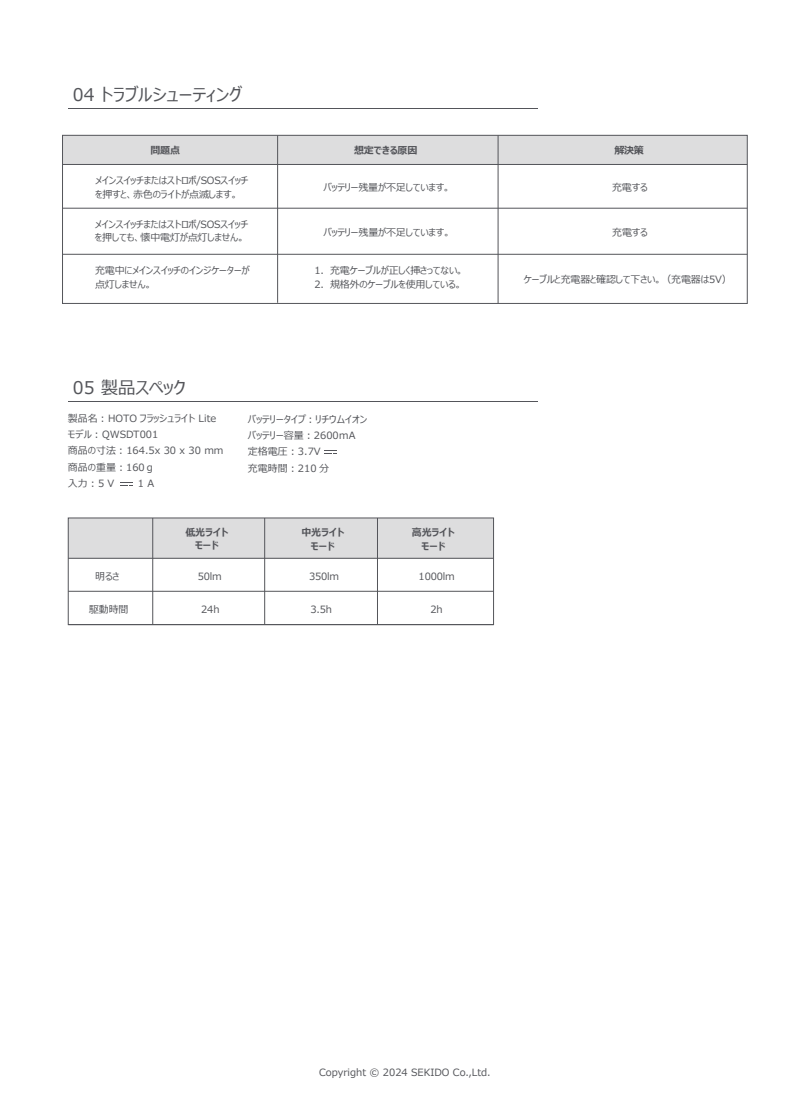
<style>
.page{position:relative;width:805px;height:1113px;background:#fff}
.page>*{position:absolute;margin:0;border:0;box-sizing:border-box;transform-origin:0 0}
.t1{font:17.5px "Meiryo UI";color:#54555a}
.t2{font:10px/13.8px "Meiryo UI";letter-spacing:-.02em;color:#54555a}
.t3{font:10px/16.2px "Meiryo UI";color:#54555a}
.t4{font:700 10px/13.8px "Meiryo UI";letter-spacing:-.02em;color:#54555a;text-align:center}
</style>
<div class="page">
<div style="left:62px;top:135px;width:685px;height:29px;background:#ddddde"></div>
<div style="left:62px;top:135px;width:685px;height:169px;border:1px solid #54555a"></div>
<hr style="left:62px;top:164px;width:685px;height:1px;background:#54555a">
<hr style="left:62px;top:208px;width:685px;height:1px;background:#54555a">
<hr style="left:62px;top:254px;width:685px;height:1px;background:#54555a">
<hr style="left:277px;top:135px;width:1px;height:168px;background:#54555a">
<hr style="left:497px;top:135px;width:1px;height:168px;background:#54555a">
<hr style="left:68px;top:108px;width:469px;height:1px;background:#54555a">
<hr style="left:68px;top:401px;width:469px;height:1px;background:#54555a">
<div style="left:68px;top:518px;width:425px;height:40px;background:#ddddde"></div>
<hr style="left:68px;top:558px;width:425px;height:1px;background:#54555a">
<hr style="left:68px;top:591px;width:425px;height:1px;background:#54555a">
<hr style="left:68px;top:624px;width:425px;height:1px;background:#54555a">
<hr style="left:152px;top:518px;width:1px;height:106px;background:#54555a">
<hr style="left:264px;top:518px;width:1px;height:106px;background:#54555a">
<hr style="left:377px;top:518px;width:1px;height:106px;background:#54555a">
<svg style="left:324px;top:450px;width:12px;height:4px"></svg>
<svg style="left:120px;top:482px;width:12px;height:4px"></svg>
<h1 class="t1" style="left:73px;top:82px;width:171px">04 トラブルシューティング</h1>
<p class="t4" style="left:614px;top:144px;width:31px">解決策</p>
<p class="t4" style="left:150px;top:144px;width:31px">問題点</p>
<p class="t4" style="left:354px;top:144px;width:65px">想定できる原因</p>
<p class="t2" style="left:95px;top:174px;width:155px">メインスイッチまたはストロボ/SOSスイッチを押すと、赤色のライトが点滅します。</p>
<p class="t2" style="left:323px;top:181px;width:128px">バッテリー残量が不足しています。</p>
<p class="t2" style="left:612px;top:181px;width:37px">充電する</p>
<p class="t2" style="left:323px;top:226px;width:128px">バッテリー残量が不足しています。</p>
<p class="t2" style="left:612px;top:226px;width:37px">充電する</p>
<p class="t2" style="left:95px;top:218px;width:155px">メインスイッチまたはストロボ/SOSスイッチを押しても、懐中電灯が点灯しません。</p>
<p class="t2" style="left:95px;top:264px;width:156px">充電中にメインスイッチのインジケーターが点灯しません。</p>
<p class="t2" style="left:314px;top:264px;width:151px">1．充電ケーブルが正しく挿さってない。<br>2．規格外のケーブルを使用している。</p>
<p class="t2" style="left:523px;top:273px;width:209px">ケーブルと充電器と確認して下さい。（充電器は5V）</p>
<h1 class="t1" style="left:73px;top:376px;width:114px">05 製品スペック</h1>
<p class="t3" style="left:68px;top:411px;width:157px">製品名 : HOTO フラッシュライト Liteモデル : QWSDT001<br>商品の寸法 : 164.5x 30 x 30 mm商品の重量︓160ｇ<br>入力︓5 V 　　　1 A</p>
<p class="t2" style="left:95px;top:570px;width:26px">明るさ</p>
<p class="t2" style="left:89px;top:603px;width:41px">駆動時間</p>
<p class="t4" style="left:185px;top:525px;width:44px">低光ライトモード</p>
<p class="t2" style="left:198px;top:570px;width:25px">50lm</p>
<p class="t2" style="left:201px;top:602px;width:20px">24h</p>
<p class="t3" style="left:248px;top:412px;width:121px">バッテリータイプ︓リチウムイオンバッテリー容量︓2600ｍA定格電圧︓3.7V<br>充電時間︓210 分</p>
<p class="t4" style="left:301px;top:526px;width:44px">中光ライトモード</p>
<p class="t4" style="left:412px;top:526px;width:44px">高光ライトモード</p>
<p class="t2" style="left:309px;top:570px;width:31px">350lm</p>
<p class="t2" style="left:310px;top:602px;width:23px">3.5h</p>
<p class="t2" style="left:418px;top:570px;width:37px">1000lm</p>
<p class="t2" style="left:430px;top:603px;width:14px">2h</p>
<p class="t3" style="left:319px;top:1064px;width:173px">Copyright © 2024 SEKIDO Co.,Ltd.</p>
</div>
